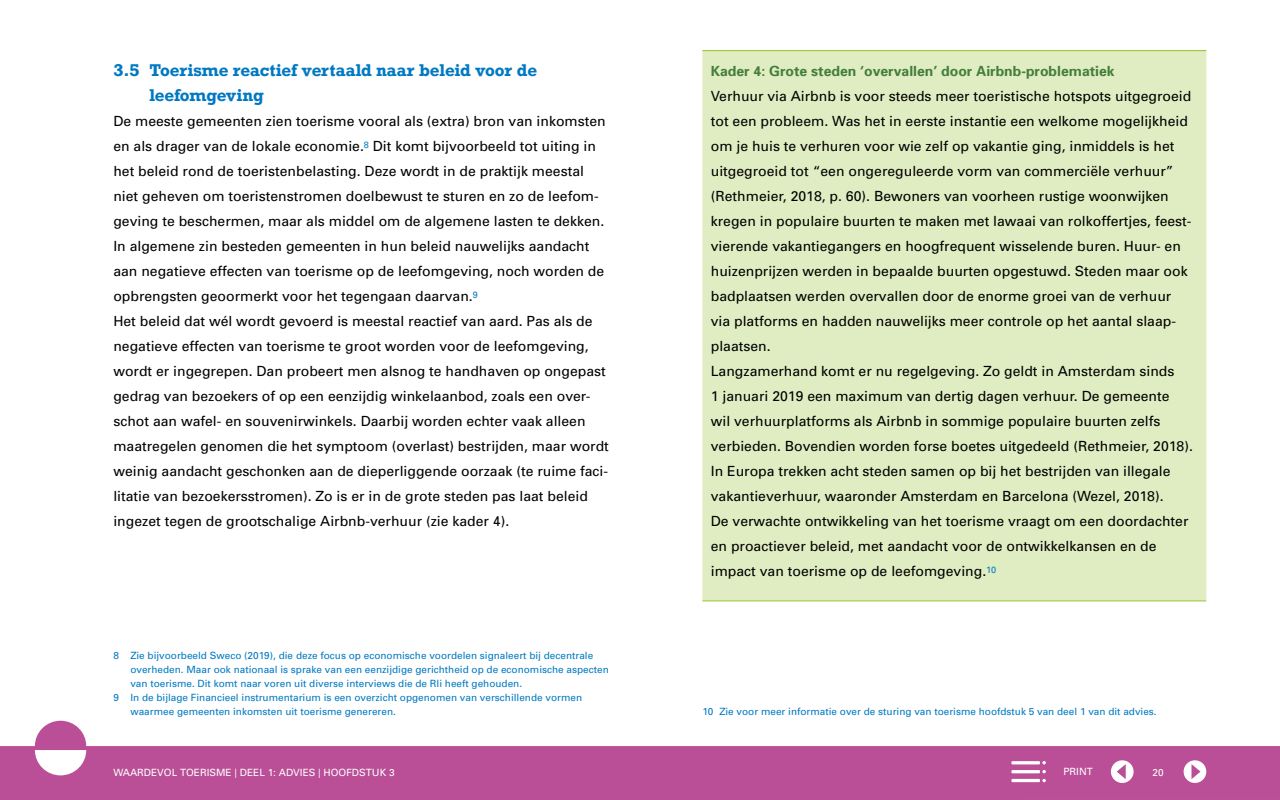
<style>
.page{position:relative;width:1280px;height:800px;background:#fff}
.page>*{position:absolute;margin:0;border:0;box-sizing:border-box;transform-origin:0 0}
.Paragraafkop_rockwel{font:700 16px/25px "Rockwell";letter-spacing:-.01em;color:#0079c2}
._03_kaderlijn_onder{font:14px/25px "Univers";color:#000}
.platte_tekst__P{font:14px/25px "Univers";color:#000}
._03_Kopje_kader___ti{font:700 14px "Univers";color:#447e3b}
._05_voetnoot__P{font:10px/14px "Univers";color:#0079c2}
.t1{font:10px "Univers";color:#fff}
.s1{font-size:12.9px}
</style>
<div class="page">
<svg style="left:0;top:721px;width:1280px;height:79px;fill:#ba4e97"></svg>
<div style="left:1111px;top:760px;width:23px;height:23px;background:#fff;border-radius:50%"></div>
<svg style="left:1117px;top:764px;width:9px;height:15px"></svg>
<div style="left:1184px;top:760px;width:22px;height:23px;background:#fff;border-radius:50%"></div>
<svg style="left:1191px;top:764px;width:10px;height:15px"></svg>
<svg style="left:1042px;top:779px;width:4px;height:3px"></svg>
<hr style="left:1011px;top:779px;width:29px;height:3px;background:#fff">
<hr style="left:1011px;top:770px;width:29px;height:3px;background:#fff">
<svg style="left:1042px;top:770px;width:4px;height:3px"></svg>
<hr style="left:1011px;top:761px;width:29px;height:3px;background:#fff">
<svg style="left:1042px;top:761px;width:4px;height:3px"></svg>
<div style="left:702px;top:51px;width:504px;height:550px;background:#e0edc2"></div>
<hr style="left:702px;top:50px;width:504px;height:1px;background:#95c11e">
<hr style="left:702px;top:600px;width:504px;height:1px;background:#95c11e">
<h2 class="Paragraafkop_rockwel" style="left:149px;top:57px;width:389px;text-indent:-36px">3.5 Toerisme reactief vertaald naar beleid voor de leefomgeving</h2>
<p class="platte_tekst__P" style="left:113px;top:108px;width:494px">De meeste gemeenten zien toerisme vooral als (extra) bron van inkomsten en als drager van de lokale economie.<sup>8</sup> Dit komt bijvoorbeeld tot uiting in het beleid rond de toeristenbelasting. Deze wordt in de praktijk meestal niet geheven om toeristenstromen doelbewust te sturen en zo de leefom&shy;geving te beschermen, maar als middel om de algemene lasten te dekken.<br>In algemene zin besteden gemeenten in hun beleid nauwelijks aandacht aan negatieve effecten van toerisme op de leefomgeving, noch worden de opbrengsten geoormerkt voor het tegengaan daarvan.<sup>9</sup></p>
<p class="platte_tekst__P" style="left:113px;top:308px;width:497px">Het beleid dat wél wordt gevoerd is meestal reactief van aard. Pas als de negatieve effecten van toerisme te groot worden voor de leefomgeving, wordt er ingegrepen. Dan probeert men alsnog te handhaven op ongepast gedrag van bezoekers of op een eenzijdig winkelaanbod, zoals een over&shy;schot aan wafel- en souvenirwinkels. Daarbij worden echter vaak alleen maatregelen genomen die het symptoom (overlast) bestrijden, maar wordt weinig aandacht geschonken aan de dieperliggende oorzaak (te ruime faci&shy;litatie van bezoekersstromen). Zo is er in de grote steden pas laat beleid ingezet tegen de grootschalige Airbnb-verhuur (zie kader 4).</p>
<p class="_05_voetnoot__P" style="left:130px;top:648px;width:480px;text-indent:-17px">8 Zie bijvoorbeeld Sweco (2019), die deze focus op economische voordelen signaleert bij decentrale overheden. Maar ook nationaal is sprake van een eenzijdige gerichtheid op de economische aspecten van toerisme. Dit komt naar voren uit diverse interviews die de Rli heeft gehouden.</p>
<p class="_05_voetnoot__P" style="left:130px;top:690px;width:453px;text-indent:-17px">9 In de bijlage Financieel instrumentarium is een overzicht opgenomen van verschillende vormen waarmee gemeenten inkomsten uit toerisme genereren.</p>
<p class="_03_Kopje_kader___ti" style="left:711px;top:62px;width:405px">Kader 4: Grote steden ‘overvallen’ door Airbnb-problematiek</p>
<p class="_03_kaderlijn_onder" style="left:711px;top:83px;width:484px">Verhuur via Airbnb is voor steeds meer toeristische hotspots uitgegroeid tot een probleem. Was het in eerste instantie een welkome mogelijkheid om je huis te verhuren voor wie zelf op vakantie ging, inmiddels is het uitgegroeid tot “een ongereguleerde vorm van commerciële verhuur” (Rethmeier, 2018, p. 60). Bewoners van voorheen rustige woonwijken kregen in populaire buurten te maken met lawaai van rolkoffertjes, feest&shy;vierende vakantiegangers en hoogfrequent wisselende buren. Huur- en huizenprijzen werden in bepaalde buurten opgestuwd. Steden maar ook badplaatsen werden overvallen door de enorme groei van de verhuur via platforms en hadden nauwelijks meer controle op het aantal slaap&shy;plaatsen.<br>Langzamerhand komt er nu regelgeving. Zo geldt in Amsterdam sinds<br>1 januari 2019 een maximum van dertig dagen verhuur. De gemeente<br>wil verhuurplatforms als Airbnb in sommige populaire buurten zelfs verbieden. Bovendien worden forse boetes uitgedeeld (Rethmeier, 2018).<br>In Europa trekken acht steden samen op bij het bestrijden van illegale vakantieverhuur, waaronder Amsterdam en Barcelona (Wezel, 2018).<br>De verwachte ontwikkeling van het toerisme vraagt om een doordachter en proactiever beleid, met aandacht voor de ontwikkelkansen en de impact van toerisme op de leefomgeving.<sup>10</sup></p>
<p class="_05_voetnoot__P" style="left:702px;top:704px;width:456px">10 Zie voor meer informatie over de sturing van toerisme hoofdstuk 5 van deel 1 van dit advies.</p>
<p class="t1" style="left:113px;top:766px;width:283px">WAARDEVOL TOERISME <span class="s1">|</span> DEEL 1: ADVIES <span class="s1">|</span> HOOFDSTUK 3</p>
<p class="t1" style="left:1063px;top:765px;width:31px">PRINT</p>
<p class="t1" style="left:1153px;top:766px;width:13px">20</p>
</div>
